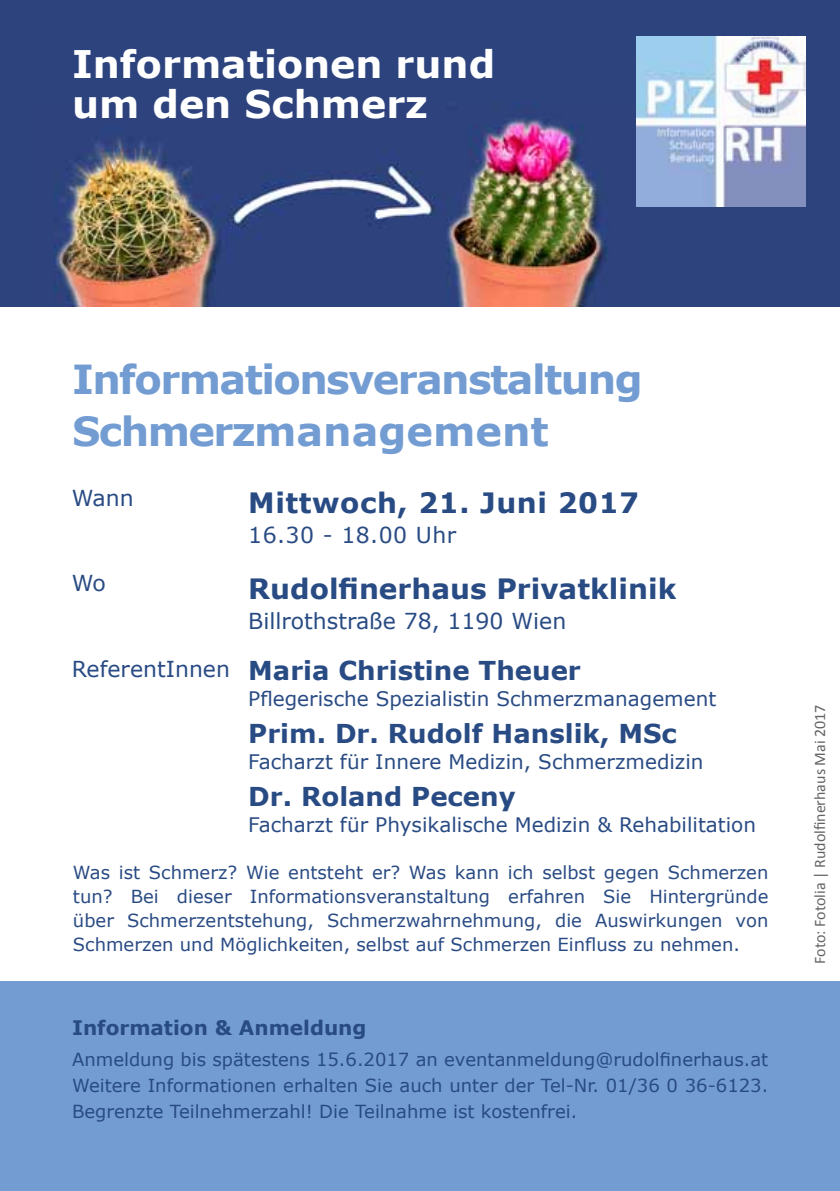
<style>
.page{position:relative;width:840px;height:1191px;background:#fff}
.page>*{position:absolute;margin:0;border:0;box-sizing:border-box;transform-origin:0 0}
.t1{font:700 40px/52px "Verdana";letter-spacing:-.04em;color:#739dd2}
.t2{font:700 38px/40px "Verdana";color:#fff}
.t3{font:700 28px "Verdana";color:#294b84}
.t4{font:700 28px "Verdana";letter-spacing:.02em;color:#294b84}
.t5{font:700 26px "Verdana";color:#294b84}
.t6{font:22px "Verdana";color:#294b84}
.t7{font:22px "Verdana";letter-spacing:.02em;color:#294b84}
.t8{font:20px "Verdana";color:#294b84}
.t9{font:700 20px "Verdana";color:#294b84}
.t10{font:18px/24px "Verdana";color:#294b84;text-align:justify}
.t11{font:16px "Calibri";color:#636466}
.s1{font-weight:400;font-size:22px}
</style>
<div class="page">
<div style="left:0;top:0;width:839px;height:306px;background:#2d437d"></div>
<img style="left:54px;top:118px;width:583px;height:188px">
<div style="left:0;top:981px;width:839px;height:210px;background:#739dd2"></div>
<img style="left:636px;top:36px;width:168px;height:170px">
<h2 class="t2" style="left:72px;top:43px;width:424px">Informationen rund um den Schmerz</h2>
<h1 class="t1" style="left:72px;top:352px;width:571px">Informationsveranstaltung<br>Schmerzmanagement</h1>
<p class="t6" style="left:72px;top:484px;width:63px">Wann</p>
<h3 class="t4" style="left:248px;top:484px;width:392px">Mittwoch, 21. Juni 2017</h3>
<p class="t7" style="left:248px;top:520px;width:209px">16.30 - 18.00 Uhr</p>
<p class="t6" style="left:72px;top:569px;width:36px">Wo</p>
<h3 class="t3" style="left:248px;top:571px;width:429px">Rudolfinerhaus Privatklinik</h3>
<p class="t6" style="left:248px;top:607px;width:319px">Billrothstraße 78, 1190 Wien</p>
<h3 class="t5" style="left:72px;top:653px;width:510px"><span class="s1">ReferentInnen</span> Maria Christine Theuer</h3>
<p class="t8" style="left:248px;top:685px;width:469px">Pflegerische Spezialistin Schmerzmanagement</p>
<h3 class="t5" style="left:248px;top:717px;width:430px">Prim. Dr. Rudolf Hanslik, MSc</h3>
<p class="t8" style="left:248px;top:749px;width:456px">Facharzt für Innere Medizin, Schmerzmedizin</p>
<h3 class="t5" style="left:248px;top:780px;width:269px">Dr. Roland Peceny</h3>
<p class="t8" style="left:248px;top:812px;width:509px">Facharzt für Physikalische Medizin &amp; Rehabilitation</p>
<p class="t10" style="left:73px;top:860px;width:696px">Was ist Schmerz? Wie entsteht er? Was kann ich selbst gegen Schmerzen tun? Bei dieser Informationsveranstaltung erfahren Sie Hintergründe über Schmerzentstehung, Schmerzwahrnehmung, die Auswirkungen von Schmerzen und Möglichkeiten, selbst auf Schmerzen Einfluss zu nehmen.</p>
<p class="t9" style="left:72px;top:1014px;width:296px">Information &amp; Anmeldung</p>
<p class="t10" style="left:72px;top:1046px;width:697px;line-height:26px">Anmeldung bis spätestens 15.6.2017 an eventanmeldung@rudolfinerhaus.at Weitere Informationen erhalten Sie auch unter der Tel-Nr. 01/36 0 36-6123.<br>Begrenzte Teilnehmerzahl! Die Teilnahme ist kostenfrei.</p>
<p class="t11" style="left:809px;top:964px;width:261px;rotate:-90deg">Foto: Fotolia | Rudolfinerhaus Mai 2017</p>
</div>
